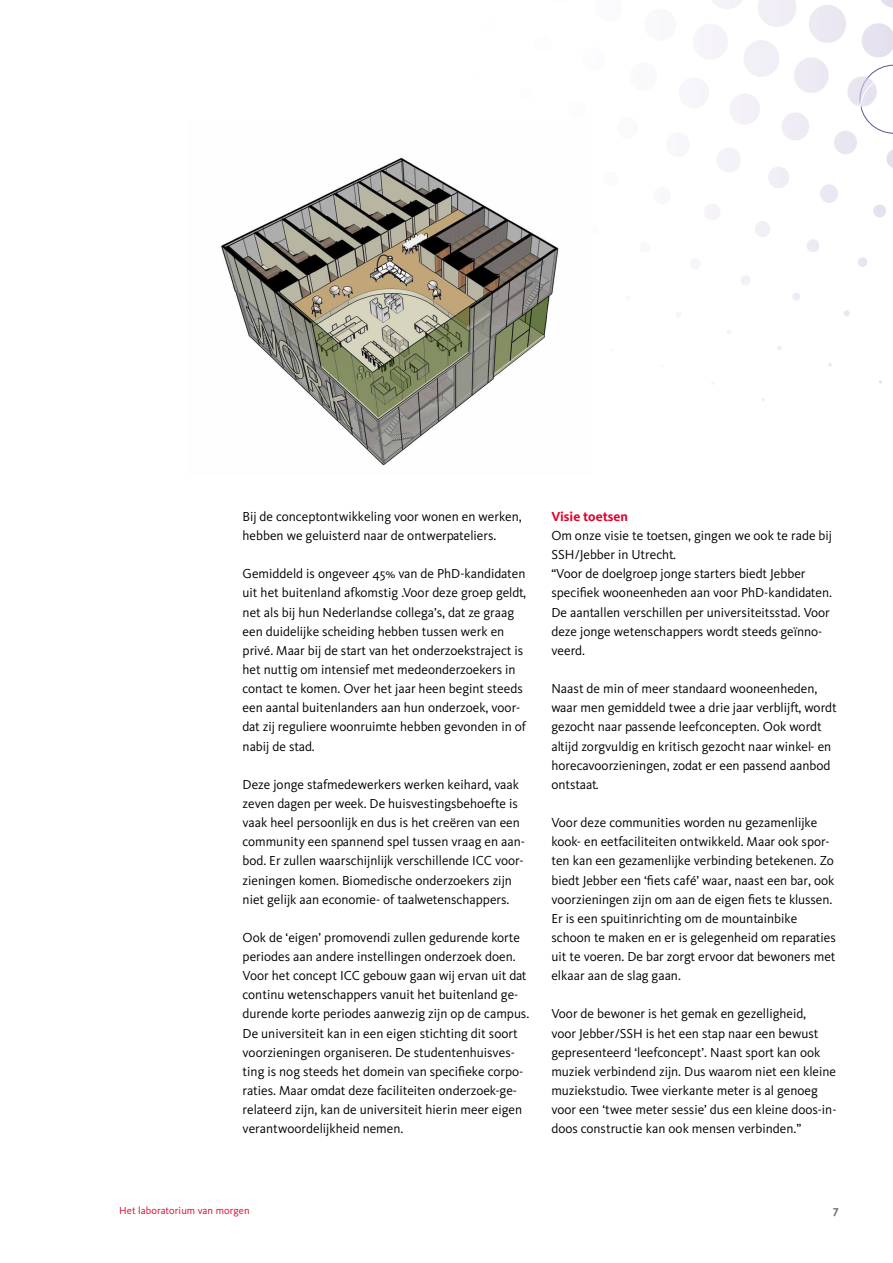
<style>
.page{position:relative;width:893px;height:1263px;background:#fff}
.page>*{position:absolute;margin:0;border:0;box-sizing:border-box;transform-origin:0 0}
.Bodytext{font:13.5px/19.2px "Kievit";color:#000}
.Subkop{font:700 13.5px "Kievit";color:#e2002b}
.t1{font:700 12px "Kievit";color:#707172}
.t2{font:10.5px "Kievit";letter-spacing:.01em;color:#e2002b}
</style>
<div class="page">
<svg style="left:700px;top:0;width:193px;height:108px"></svg>
<svg style="left:860px;top:65px;width:33px;height:69px"></svg>
<img style="left:221px;top:157px;width:338px;height:309px">
<p class="Bodytext" style="left:243px;top:507px;width:281px">Bij de conceptontwikkeling voor wonen en werken, hebben we geluisterd naar de ontwerpateliers.</p>
<p class="Bodytext" style="left:243px;top:564px;width:285px">Gemiddeld is ongeveer 45% van de PhD-kandidaten uit het buitenland afkomstig .Voor deze groep geldt, net als bij hun Nederlandse collega’s, dat ze graag een duidelijke scheiding hebben tussen werk en privé. Maar bij de start van het onderzoekstraject is het nuttig om intensief met medeonderzoekers in contact te komen. Over het jaar heen begint steeds een aantal buitenlanders aan hun onderzoek, voor&shy;dat zij reguliere woonruimte hebben gevonden in of nabij de stad.</p>
<p class="Bodytext" style="left:243px;top:775px;width:284px">Deze jonge stafmedewerkers werken keihard, vaak zeven dagen per week. De huisvestingsbehoefte is vaak heel persoonlijk en dus is het creëren van een community een spannend spel tussen vraag en aan&shy;bod. Er zullen waarschijnlijk verschillende ICC voor&shy;zieningen komen. Biomedische onderzoekers zijn niet gelijk aan economie- of taalwetenschappers.</p>
<p class="Bodytext" style="left:243px;top:928px;width:288px">Ook de ‘eigen’ promovendi zullen gedurende korte periodes aan andere instellingen onderzoek doen.<br>Voor het concept ICC gebouw gaan wij ervan uit dat continu wetenschappers vanuit het buitenland ge&shy;durende korte periodes aanwezig zijn op de campus.</p>
<p class="Bodytext" style="left:243px;top:1024px;width:282px">De universiteit kan in een eigen stichting dit soort voorzieningen organiseren. De studentenhuisves&shy;ting is nog steeds het domein van specifieke corpo&shy;raties. Maar omdat deze faciliteiten onderzoek-ge&shy;relateerd zijn, kan de universiteit hierin meer eigen verantwoordelijkheid nemen.</p>
<p class="Subkop" style="left:551px;top:508px;width:78px">Visie toetsen</p>
<p class="Bodytext" style="left:551px;top:526px;width:282px">Om onze visie te toetsen, gingen we ook te rade bij<br>SSH/Jebber in Utrecht.</p>
<p class="Bodytext" style="left:551px;top:564px;width:282px">“Voor de doelgroep jonge starters biedt Jebber specifiek wooneenheden aan voor PhD-kandidaten.<br>De aantallen verschillen per universiteitsstad. Voor deze jonge wetenschappers wordt steeds geïnno&shy;veerd.</p>
<p class="Bodytext" style="left:551px;top:679px;width:287px">Naast de min of meer standaard wooneenheden, waar men gemiddeld twee a drie jaar verblijft, wordt gezocht naar passende leefconcepten. Ook wordt altijd zorgvuldig en kritisch gezocht naar winkel- en horecavoorzieningen, zodat er een passend aanbod ontstaat.</p>
<p class="Bodytext" style="left:551px;top:813px;width:286px">Voor deze communities worden nu gezamenlijke kook- en eetfaciliteiten ontwikkeld. Maar ook spor&shy;ten kan een gezamenlijke verbinding betekenen. Zo biedt Jebber een ‘fiets café’ waar, naast een bar, ook voorzieningen zijn om aan de eigen fiets te klussen.<br>Er is een spuitinrichting om de mountainbike schoon te maken en er is gelegenheid om reparaties uit te voeren. De bar zorgt ervoor dat bewoners met elkaar aan de slag gaan.</p>
<p class="Bodytext" style="left:551px;top:1004px;width:287px">Voor de bewoner is het gemak en gezelligheid,<br>voor Jebber/SSH is het een stap naar een bewust gepresenteerd ‘leefconcept’. Naast sport kan ook muziek verbindend zijn. Dus waarom niet een kleine muziekstudio. Twee vierkante meter is al genoeg voor een ‘twee meter sessie’ dus een kleine doos-in&shy;doos constructie kan ook mensen verbinden.”</p>
<p class="t2" style="left:119px;top:1205px;width:132px">Het laboratorium van morgen</p>
<p class="t1" style="left:833px;top:1203px;width:7px">7</p>
</div>
